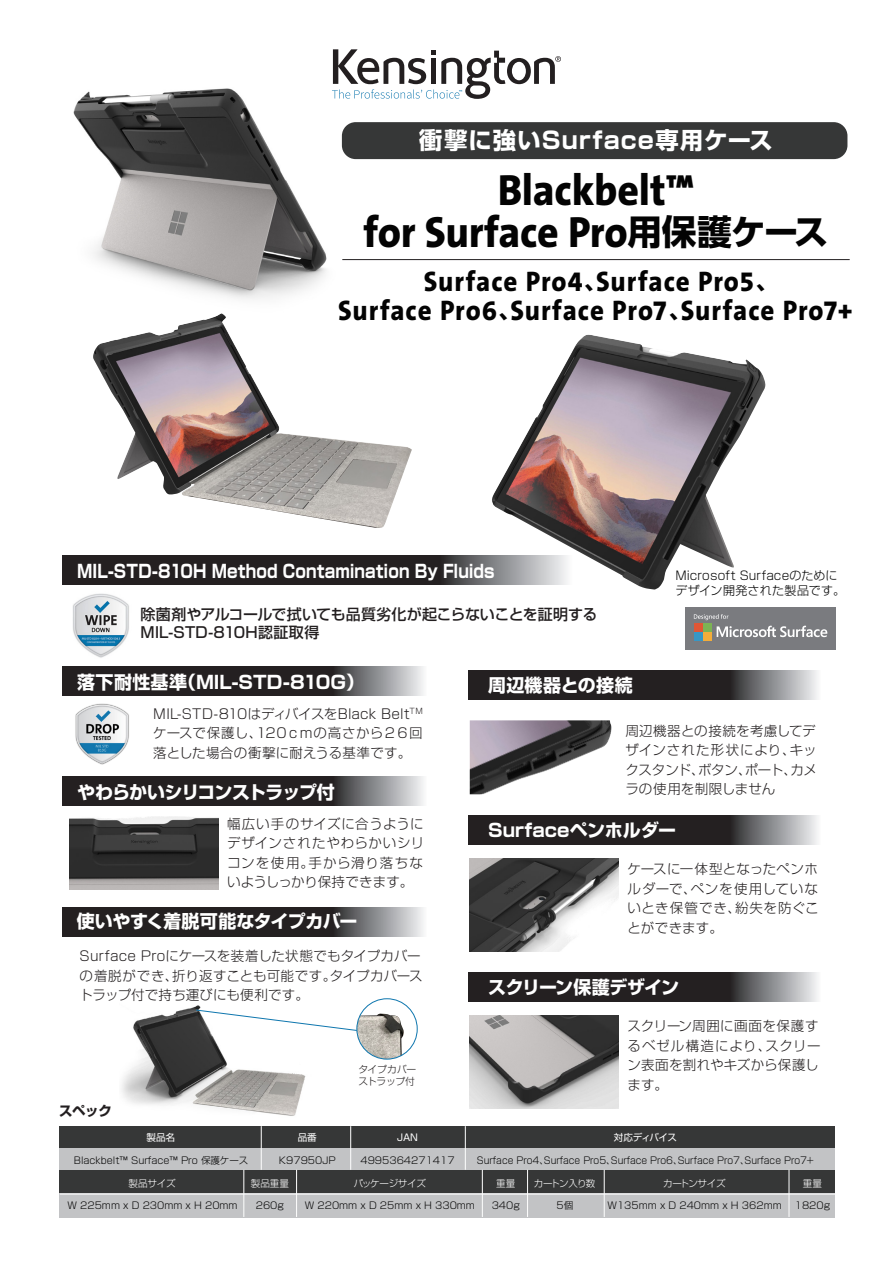
<style>
.page{position:relative;width:893px;height:1263px;background:#fff}
.page>*{position:absolute;margin:0;border:0;box-sizing:border-box;transform-origin:0 0}
.t1{font:43.95px/41.8px "The Sans KENSINGTON8 XB";letter-spacing:-.01em;color:#030303;text-align:center;scale:.95 1}
.t2{font:28.35px/29.5px "The Sans KENSINGTON8 XB";letter-spacing:.035em;color:#030303;text-align:center;scale:.95 1}
.t3{font:700 23.4px "Shin Go Pro";letter-spacing:.045em;color:#fff}
.t4{font:700 18px "Shin Go Pro";letter-spacing:-.005em;color:#fff;scale:.85 1}
.t5{font:700 18px "Shin Go Pro";letter-spacing:-.005em;color:#fff}
.t6{font:700 18px "Shin Go Pro";letter-spacing:-.025em;color:#fff}
.t7{font:700 18px "Shin Go Pro";letter-spacing:-.055em;color:#fff}
.t8{font:700 18px "Shin Go Pro";letter-spacing:-.045em;color:#fff}
.t9{font:700 18px "Shin Go Pro";letter-spacing:.015em;color:#fff}
.t10{font:500 15px/18px "Shin Go Pro";letter-spacing:-.005em;color:#231f20}
.t11{font:300 13.5px/19.5px "Shin Go Pro";letter-spacing:.02em;color:#231f20;text-align:justify}
.t12{font:700 13.5px "Shin Go Pro";color:#231f20}
.t13{font:300 12px/15px "Shin Go Pro";letter-spacing:.01em;color:#030303}
.t14{font:300 9.75px/12.1px "Shin Go Pro";letter-spacing:-.035em;color:#231f20}
.t15{font:300 9.6px "Shin Go Pro";color:#030303}
.t16{font:300 9.6px "Shin Go Pro";color:#030303;scale:.95 1}
.t17{font:300 9.6px "Shin Go Pro";letter-spacing:-.045em;color:#fff}
.t18{font:9.6px "Shin Go Pro";color:#fff}
.t19{font:9.6px "Shin Go Pro";letter-spacing:-.045em;color:#fff}
.t20{font:300 9.6px "Shin Go Pro";letter-spacing:-.09em;color:#fff}
.s1{font-family:"UD Shin Go Pro";font-weight:700;font-size:34.8px}
.s2{font-family:"UD Shin Go Pro";font-weight:700;font-size:22.5px}
</style>
<div class="page">
<img style="left:73px;top:593px;width:56px;height:65px">
<img style="left:73px;top:88px;width:275px;height:211px">
<svg style="left:63px;top:667px;width:361px;height:29px;background:#3f3c3d"></svg>
<svg style="left:469px;top:670px;width:349px;height:29px;background:#3f3c3d"></svg>
<svg style="left:469px;top:816px;width:349px;height:29px;background:#3f3c3d"></svg>
<div style="left:342px;top:122px;width:505px;height:37px;background:#363737;border-radius:14px"></div>
<img style="left:93px;top:313px;width:319px;height:215px">
<img style="left:75px;top:703px;width:54px;height:62px">
<svg style="left:63px;top:555px;width:429px;height:29px;background:#292627"></svg>
<svg style="left:63px;top:776px;width:361px;height:30px;background:#3f3c3d"></svg>
<svg style="left:332px;top:49px;width:229px;height:50px"></svg>
<img style="left:470px;top:859px;width:149px;height:92px">
<svg style="left:469px;top:973px;width:349px;height:29px;background:#3f3c3d"></svg>
<img style="left:470px;top:1016px;width:149px;height:93px">
<img style="left:470px;top:720px;width:142px;height:74px">
<img style="left:70px;top:816px;width:149px;height:74px">
<hr style="left:342px;top:259px;width:508px;height:1px;background:#231f20">
<svg style="left:63px;top:907px;width:361px;height:29px;background:#3f3c3d"></svg>
<img style="left:492px;top:335px;width:274px;height:255px">
<img style="left:121px;top:1005px;width:185px;height:111px">
<img style="left:357px;top:1013px;width:47px;height:46px">
<div style="left:357px;top:998px;width:61px;height:61px;border:1px solid #0e76ae;border-radius:50%"></div>
<svg style="left:196px;top:1009px;width:162px;height:22px"></svg>
<div style="left:686px;top:607px;width:150px;height:43px;background:#7a7b7f"></div>
<div style="left:694px;top:623px;width:8px;height:8px;background:#e05635"></div>
<div style="left:703px;top:623px;width:8px;height:8px;background:#7cb354"></div>
<div style="left:694px;top:632px;width:8px;height:8px;background:#3797c5"></div>
<div style="left:703px;top:632px;width:8px;height:8px;background:#f3ad3a"></div>
<svg style="left:694px;top:614px;width:34px;height:6px"></svg>
<svg style="left:717px;top:626px;width:110px;height:11px"></svg>
<div style="left:60px;top:1126px;width:775px;height:23px;background:#363737"></div>
<div style="left:60px;top:1148px;width:775px;height:70px;background:#c2c3c5"></div>
<hr style="left:60px;top:1194px;width:775px;height:1px;background:#fff">
<div style="left:60px;top:1170px;width:775px;height:23px;background:#363737"></div>
<hr style="left:243px;top:1170px;width:1px;height:47px;background:#fff">
<hr style="left:296px;top:1170px;width:1px;height:47px;background:#fff">
<hr style="left:465px;top:1126px;width:1px;height:44px;background:#fff">
<hr style="left:482px;top:1170px;width:1px;height:47px;background:#fff">
<hr style="left:527px;top:1170px;width:1px;height:47px;background:#fff">
<hr style="left:604px;top:1170px;width:1px;height:47px;background:#fff">
<hr style="left:789px;top:1170px;width:1px;height:47px;background:#fff">
<hr style="left:350px;top:1126px;width:1px;height:44px;background:#fff">
<hr style="left:261px;top:1126px;width:1px;height:44px;background:#fff">
<h3 class="t3" style="left:419px;top:121px;width:355px">衝撃に強いSurface専用ケース</h3>
<h1 class="t1" style="left:363px;top:171px;width:491px">Blackbelt™<br>for Surface Pro<span class="s1">用保護ケース</span></h1>
<h2 class="t2" style="left:338px;top:267px;width:543px">Surface Pro4<span class="s2">、</span>Surface Pro5<span class="s2">、<br></span>Surface Pro6<span class="s2">、</span>Surface Pro7<span class="s2">、</span>Surface Pro7+</h2>
<h3 class="t4" style="left:77px;top:556px;width:493px">MIL-STD-810H Method Contamination By Fluids</h3>
<p class="t13" style="left:675px;top:566px;width:171px">Microsoft Surfaceのためにデザイン開発された製品です。</p>
<p class="t10" style="left:141px;top:603px;width:458px">除菌剤やアルコールで拭いても品質劣化が起こらないことを証明する<br>MIL-STD-810H認証取得</p>
<h3 class="t9" style="left:488px;top:671px;width:146px">周辺機器との接続</h3>
<p class="t11" style="left:625px;top:719px;width:193px">周辺機器との接続を考慮してデザインされた形状により、キックスタンド、ボタン、ポート、カメラの使用を制限しません</p>
<h3 class="t5" style="left:77px;top:668px;width:288px">落下耐性基準（MIL-STD-810G）</h3>
<p class="t11" style="left:153px;top:702px;width:271px">MIL-STD-810はディバイスをBlack Belt<sup>TM</sup>ケースで保護し、120ｃｍの高さから２６回落とした場合の衝撃に耐えうる基準です。</p>
<h3 class="t7" style="left:77px;top:778px;width:259px">やわらかいシリコンストラップ付</h3>
<p class="t11" style="left:227px;top:812px;width:199px">幅広い手のサイズに合うようにデザインされたやわらかいシリコンを使用。手から滑り落ちないようしっかり保持できます。</p>
<h3 class="t5" style="left:488px;top:815px;width:189px">Surfaceペンホルダー</h3>
<p class="t11" style="left:627px;top:857px;width:193px">ケースに一体型となったペンホルダーで、ペンを使用していないとき保管でき、紛失を防ぐことができます。</p>
<h3 class="t6" style="left:77px;top:907px;width:282px">使いやすく着脱可能なタイプカバー</h3>
<p class="t11" style="left:80px;top:945px;width:344px;text-align:left">Surface Proにケースを装着した状態でもタイプカバーの着脱ができ、折り返すことも可能です。タイプカバーストラップ付で持ち運びにも便利です。</p>
<p class="t12" style="left:59px;top:1100px;width:54px">スペック</p>
<p class="t14" style="left:358px;top:1061px;width:59px">タイプカバーストラップ付</p>
<h3 class="t8" style="left:488px;top:973px;width:192px">スクリーン保護デザイン</h3>
<p class="t11" style="left:627px;top:1015px;width:195px;text-align:left">スクリーン周囲に画面を保護するベゼル構造により、スクリーン表面を割れやキズから保護します。</p>
<p class="t18" style="left:147px;top:1130px;width:30px">製品名</p>
<p class="t18" style="left:298px;top:1130px;width:21px">品番</p>
<p class="t18" style="left:397px;top:1130px;width:23px">JAN</p>
<p class="t19" style="left:614px;top:1130px;width:65px">対応ディバイス</p>
<p class="t15" style="left:74px;top:1152px;width:176px">Blackbelt™ Surface™ Pro 保護ケース</p>
<p class="t15" style="left:279px;top:1152px;width:58px">K97950JP</p>
<p class="t15" style="left:360px;top:1152px;width:96px">4995364271417</p>
<p class="t16" style="left:477px;top:1152px;width:356px">Surface Pro4、Surface Pro5、Surface Pro6、Surface Pro7、Surface Pro7+</p>
<p class="t17" style="left:129px;top:1175px;width:49px">製品サイズ</p>
<p class="t17" style="left:251px;top:1175px;width:40px">製品重量</p>
<p class="t17" style="left:354px;top:1175px;width:74px">パッケージサイズ</p>
<p class="t17" style="left:496px;top:1175px;width:21px">重量</p>
<p class="t20" style="left:534px;top:1175px;width:63px">カートン入り数</p>
<p class="t17" style="left:663px;top:1175px;width:64px">カートンサイズ</p>
<p class="t17" style="left:803px;top:1175px;width:21px">重量</p>
<p class="t15" style="left:67px;top:1198px;width:172px">W 225mm x D 230mm x H 20mm</p>
<p class="t15" style="left:256px;top:1198px;width:30px">260g</p>
<p class="t15" style="left:305px;top:1198px;width:172px">W 220mm x D 25mm x H 330mm</p>
<p class="t15" style="left:492px;top:1198px;width:30px">340g</p>
<p class="t15" style="left:556px;top:1198px;width:18px">5個</p>
<p class="t15" style="left:607px;top:1198px;width:176px">W135mm x D 240mm x H 362mm</p>
<p class="t15" style="left:795px;top:1198px;width:37px">1820g</p>
</div>
